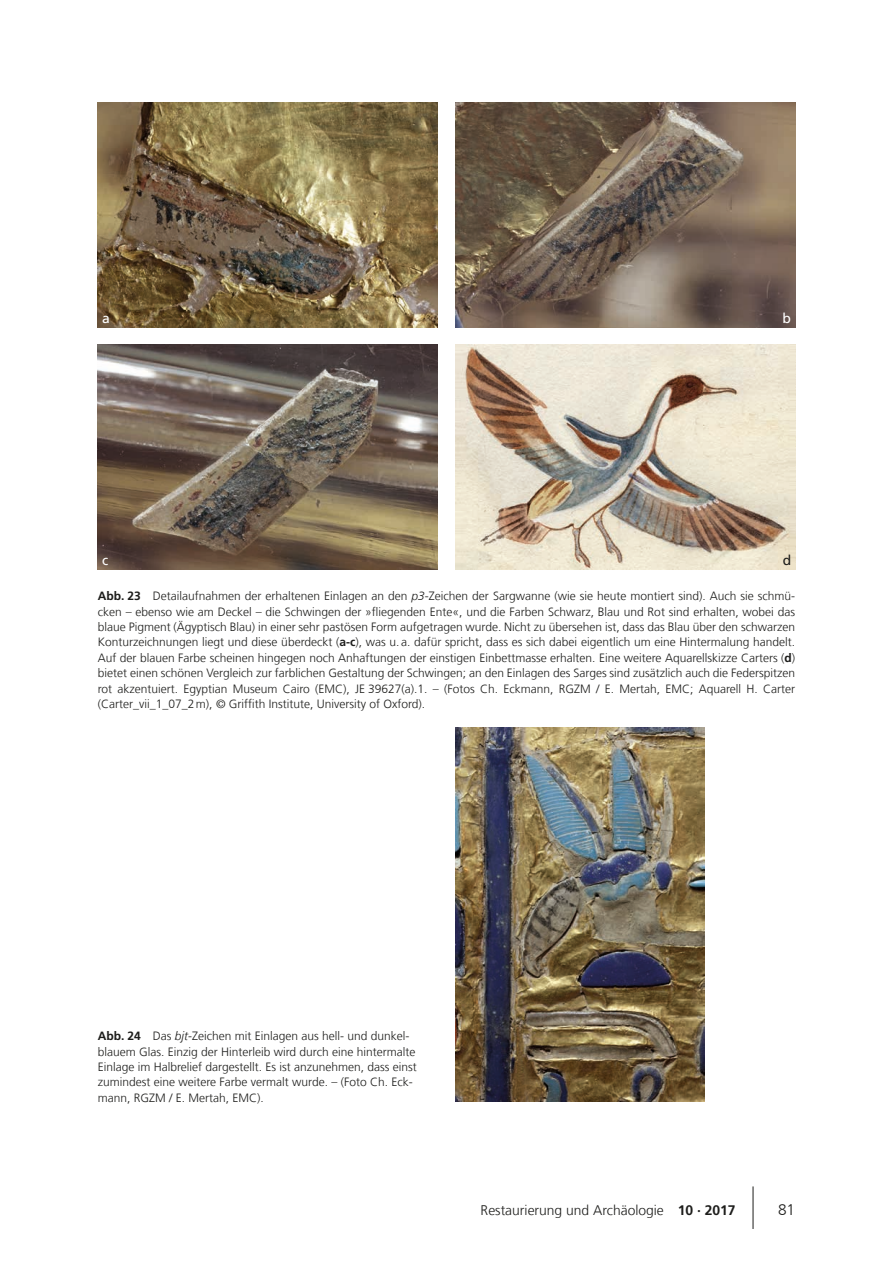
<style>
.page{position:relative;width:893px;height:1263px;background:#fff}
.page>*{position:absolute;margin:0;border:0;box-sizing:border-box;transform-origin:0 0}
.t1{font:15.3px "Frutiger LT Com Light 2";color:#1d1d1b}
.t2{font:13.8px "Frutiger LT Com Light 2";color:#1d1d1b}
.t3{font:13.8px "Frutiger LT Com";color:#fff}
.t4{font:13.8px "Frutiger LT Com";color:#1d1d1b}
.t5{font:300 12px/15.5px "Frutiger LT Com";color:#1d1d1b}
.s1{font-weight:700}
.s2{font-style:italic}
.s3{font-family:"Frutiger LT Com Light 2";font-weight:400}
.s4{font-family:"Frutiger LT Com";font-weight:700}
</style>
<div class="page">
<hr style="left:753px;top:1186px;width:1px;height:43px;background:#1d1d1b">
<img style="left:98px;top:102px;width:340px;height:225px">
<img style="left:455px;top:102px;width:340px;height:225px">
<img style="left:98px;top:344px;width:340px;height:226px">
<img style="left:455px;top:344px;width:340px;height:226px">
<img style="left:455px;top:727px;width:249px;height:374px">
<p class="t3" style="left:102px;top:310px;width:9px">a</p>
<p class="t3" style="left:782px;top:310px;width:10px">b</p>
<p class="t3" style="left:102px;top:552px;width:8px">c</p>
<p class="t4" style="left:783px;top:552px;width:10px">d</p>
<p class="t5" style="left:98px;top:588px;width:699px;text-align:justify"><span class="s1">Abb. 23</span> Detailaufnahmen der erhaltenen Einlagen an den <span class="s2">p3</span>-Zeichen der Sargwanne (wie sie heute montiert sind). Auch sie schmü&shy;cken – ebenso wie am Deckel – die Schwingen der »fliegenden Ente«, und die Farben Schwarz, Blau und Rot sind erhalten, wobei das blaue Pigment (Ägyptisch Blau) in einer sehr pastösen Form aufgetragen wurde. Nicht zu übersehen ist, dass das Blau über den schwarzen Konturzeichnungen liegt und diese überdeckt (<span class="s1">a-c</span>), was u.a. dafür spricht, dass es sich dabei eigentlich um eine Hintermalung handelt.<br>Auf der blauen Farbe scheinen hingegen noch Anhaftungen der einstigen Einbettmasse erhalten. Eine weitere Aquarellskizze Carters (<span class="s1">d</span><span class="s3">) </span>bietet einen schönen Vergleich zur farblichen Gestaltung der Schwingen; an den Einlagen des Sarges sind zusätzlich auch die Federspitzen rot akzentuiert. Egyptian Museum Cairo (EMC), JE 39627(a).1. – (Fotos Ch. Eckmann, RGZM / E. Mertah, EMC; Aquarell H. Carter (Carter_vii_1_07_2m), © Griffith Institute, University of Oxford).</p>
<p class="t5" style="left:98px;top:1028px;width:321px"><span class="s1">Abb. 24</span> <span class="s3">Das</span> <span class="s2">bjt</span>-Zeichen mit Einlagen aus hell- und dunkel&shy;blauem Glas. Einzig der Hinterleib wird durch eine hintermalte Einlage im Halbrelief dargestellt. Es ist anzunehmen, dass einst zumindest eine weitere Farbe vermalt wurde. – (Foto Ch. Eck&shy;mann, RGZM / E. Mertah, EMC).</p>
<p class="t2" style="left:481px;top:1202px;width:256px">Restaurierung und Archäologie <span class="s4">10 · 2017</span></p>
<p class="t1" style="left:778px;top:1200px;width:19px">81</p>
</div>
